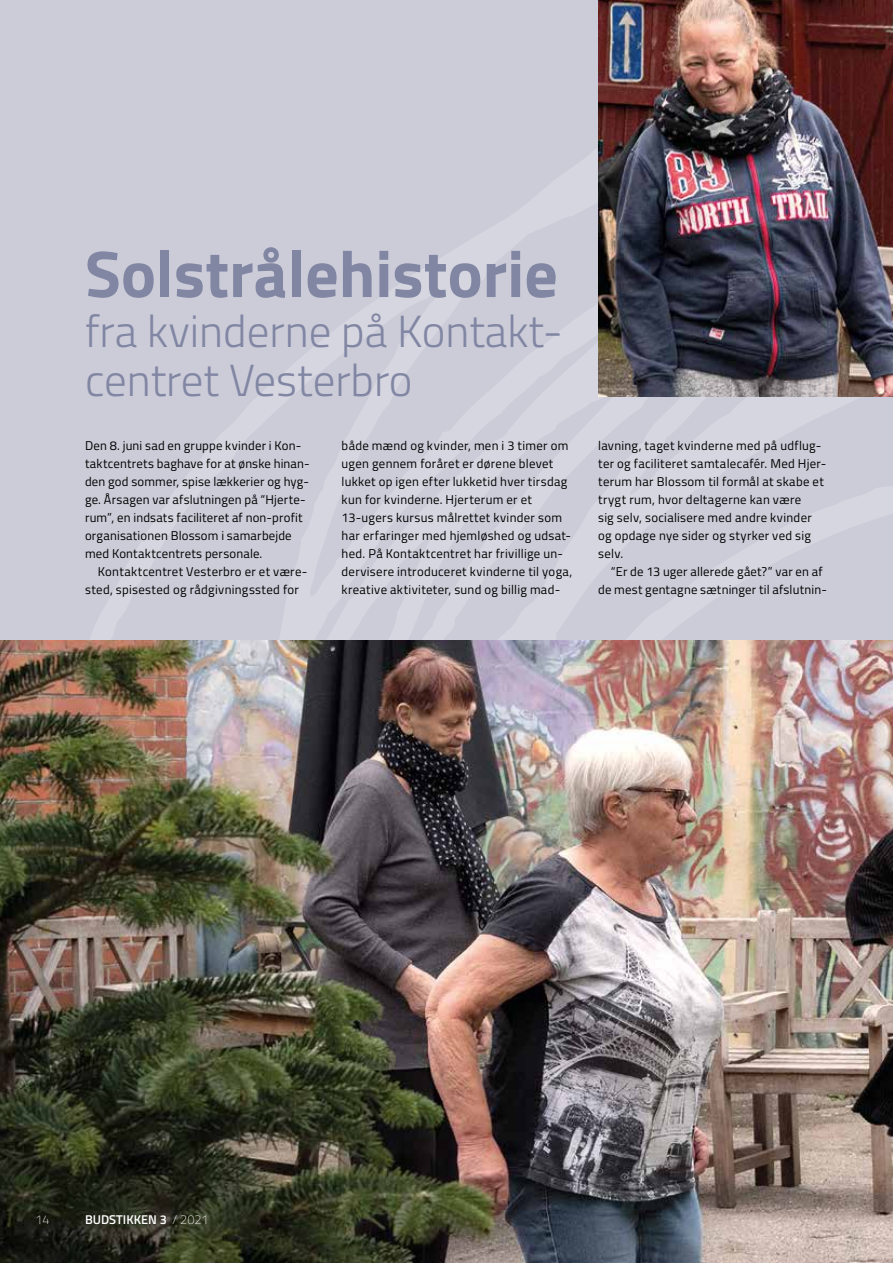
<style>
.page{position:relative;width:893px;height:1263px;background:#ccccd9}
.page>*{position:absolute;margin:0;border:0;box-sizing:border-box;transform-origin:0 0}
.t1{font:700 66px "Titillium Web";color:#8186a3}
.t2{font:300 45px/49.5px "Titillium Web";color:#8186a3}
.t3{font:12.75px/18px "Titillium Web";letter-spacing:.02em;color:#000}
.t4{font:600 12.75px "Titillium Web";color:#fff}
.t5{font:100 12.75px "Titillium Web";color:#fff}
.s1{font-weight:100}
</style>
<div class="page">
<img style="left:0;top:640px;width:893px;height:623px">
<img style="left:598px;top:0;width:295px;height:396px">
<h1 class="t1" style="left:85px;top:223px;width:474px">Solstrålehistorie</h1>
<h2 class="t2" style="left:85px;top:304px;width:473px">fra kvinderne på Kontakt&shy;centret Vesterbro</h2>
<p class="t3" style="left:85px;top:436px;width:226px">Den 8. juni sad en gruppe kvinder i Kon&shy;taktcentrets baghave for at ønske hinan&shy;den god sommer, spise lækkerier og hyg&shy;ge. Årsagen var afslutningen på “Hjerte&shy;rum”, en indsats faciliteret af non-profit organisationen Blossom i samarbejde med Kontaktcentrets personale.</p>
<p class="t3" style="left:85px;top:562px;width:224px;text-indent:13px">Kontaktcentret Vesterbro er et være&shy;sted, spisested og rådgivningssted for</p>
<p class="t3" style="left:342px;top:436px;width:232px">både mænd og kvinder, men i 3 timer om ugen gennem foråret er dørene blevet lukket op igen efter lukketid hver tirsdag kun for kvinderne. Hjerterum er et 13-ugers kursus målrettet kvinder som har erfaringer med hjemløshed og udsat&shy;hed. På Kontaktcentret har frivillige un&shy;dervisere introduceret kvinderne til yoga, kreative aktiviteter, sund og billig mad-</p>
<p class="t3" style="left:598px;top:436px;width:230px">lavning, taget kvinderne med på udflug&shy;ter og faciliteret samtalecafér. Med Hjer&shy;terum har Blossom til formål at skabe et trygt rum, hvor deltagerne kan være<br>sig selv, socialisere med andre kvinder og opdage nye sider og styrker ved sig selv.</p>
<p class="t3" style="left:598px;top:562px;width:230px;text-indent:13px">“Er de 13 uger allerede gået?” var en af de mest gentagne sætninger til afslutnin-</p>
<p class="t5" style="left:35px;top:1210px;width:16px">14</p>
<p class="t4" style="left:85px;top:1210px;width:125px">BUDSTIKKEN 3 <span class="s1">/ 2021</span></p>
</div>
